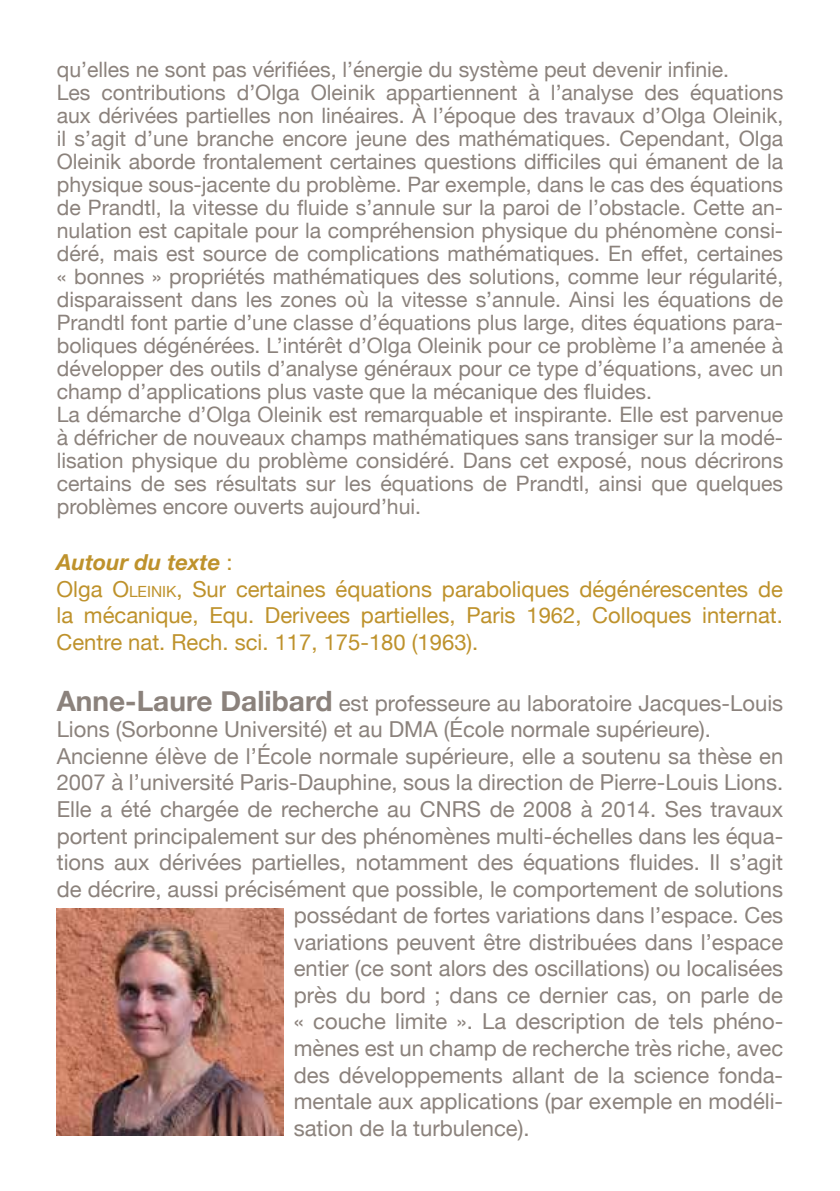
<style>
.page{position:relative;width:840px;height:1191px;background:#fff}
.page>*{position:absolute;margin:0;border:0;box-sizing:border-box;transform-origin:0 0}
.t1{font:22px "Helvetica Neue";color:#8b827c}
.t2{font:22px/26.4px "Helvetica Neue";color:#be922c}
.t3{font:21.2px/23px "Helvetica Neue";color:#8b827c}
.s1{font-weight:700;font-style:italic}
.s2{font-size:15.4px}
.s3{font-weight:700;font-size:28px}
</style>
<div class="page">
<img style="left:57px;top:909px;width:226px;height:226px">
<p class="t3" style="left:57px;top:58px;width:727px">qu’elles ne sont pas vérifiées, l’énergie du système peut devenir infinie.<br>Les contributions d’Olga Oleinik appartiennent à l’analyse des équations aux dérivées partielles non linéaires. À l’époque des travaux d’Olga Oleinik, il s’agit d’une branche encore jeune des mathématiques. Cependant, Olga Oleinik aborde frontalement certaines questions difficiles qui émanent de la physique sous-jacente du problème. Par exemple, dans le cas des équations de Prandtl, la vitesse du fluide s’annule sur la paroi de l’obstacle. Cette an&shy;nulation est capitale pour la compréhension physique du phénomène consi&shy;déré, mais est source de complications mathématiques. En effet, certaines « bonnes » propriétés mathématiques des solutions, comme leur régularité, disparaissent dans les zones où la vitesse s’annule. Ainsi les équations de Prandtl font partie d’une classe d’équations plus large, dites équations para&shy;boliques dégénérées. L’intérêt d’Olga Oleinik pour ce problème l’a amenée à développer des outils d’analyse généraux pour ce type d’équations, avec un champ d’applications plus vaste que la mécanique des fluides.<br>La démarche d’Olga Oleinik est remarquable et inspirante. Elle est parvenue à défricher de nouveaux champs mathématiques sans transiger sur la modé&shy;lisation physique du problème considéré. Dans cet exposé, nous décrirons certains de ses résultats sur les équations de Prandtl, ainsi que quelques problèmes encore ouverts aujourd’hui.</p>
<p class="t2" style="left:56px;top:549px;width:727px"><span class="s1">Autour du texte</span> :<br>Olga O<span class="s2">LEINIK</span>, Sur certaines équations paraboliques dégénérescentes de la mécanique, Equ. Derivees partielles, Paris 1962, Colloques internat.<br>Centre nat. Rech. sci. 117, 175-180 (1963).</p>
<p class="t1" style="left:57px;top:690px;width:727px"><span class="s3">Anne-Laure Dalibard</span> est professeure au laboratoire Jacques-Louis</p>
<p class="t1" style="left:57px;top:716px;width:655px">Lions (Sorbonne Université) et au DMA (École normale supérieure).</p>
<p class="t1" style="left:57px;top:743px;width:727px">Ancienne élève de l’École normale supérieure, elle a soutenu sa thèse en</p>
<p class="t1" style="left:57px;top:769px;width:727px">2007 à l’université Paris-Dauphine, sous la direction de Pierre-Louis Lions.</p>
<p class="t1" style="left:57px;top:796px;width:727px">Elle a été chargée de recherche au CNRS de 2008 à 2014. Ses travaux</p>
<p class="t1" style="left:57px;top:822px;width:727px">portent principalement sur des phénomènes multi-échelles dans les équa-</p>
<p class="t1" style="left:57px;top:849px;width:727px">tions aux dérivées partielles, notamment des équations fluides. Il s’agit</p>
<p class="t1" style="left:57px;top:875px;width:727px">de décrire, aussi précisément que possible, le comportement de solutions</p>
<p class="t1" style="left:293px;top:902px;width:490px">possédant de fortes variations dans l’espace. Ces</p>
<p class="t1" style="left:293px;top:928px;width:490px">variations peuvent être distribuées dans l’espace</p>
<p class="t1" style="left:293px;top:955px;width:490px">entier (ce sont alors des oscillations) ou localisées</p>
<p class="t1" style="left:293px;top:982px;width:490px">près du bord ; dans ce dernier cas, on parle de</p>
<p class="t1" style="left:293px;top:1008px;width:490px">« couche limite ». La description de tels phéno-</p>
<p class="t1" style="left:293px;top:1035px;width:490px">mènes est un champ de recherche très riche, avec</p>
<p class="t1" style="left:293px;top:1061px;width:490px">des développements allant de la science fonda-</p>
<p class="t1" style="left:293px;top:1088px;width:490px">mentale aux applications (par exemple en modéli-</p>
<p class="t1" style="left:293px;top:1114px;width:237px">sation de la turbulence).</p>
</div>
